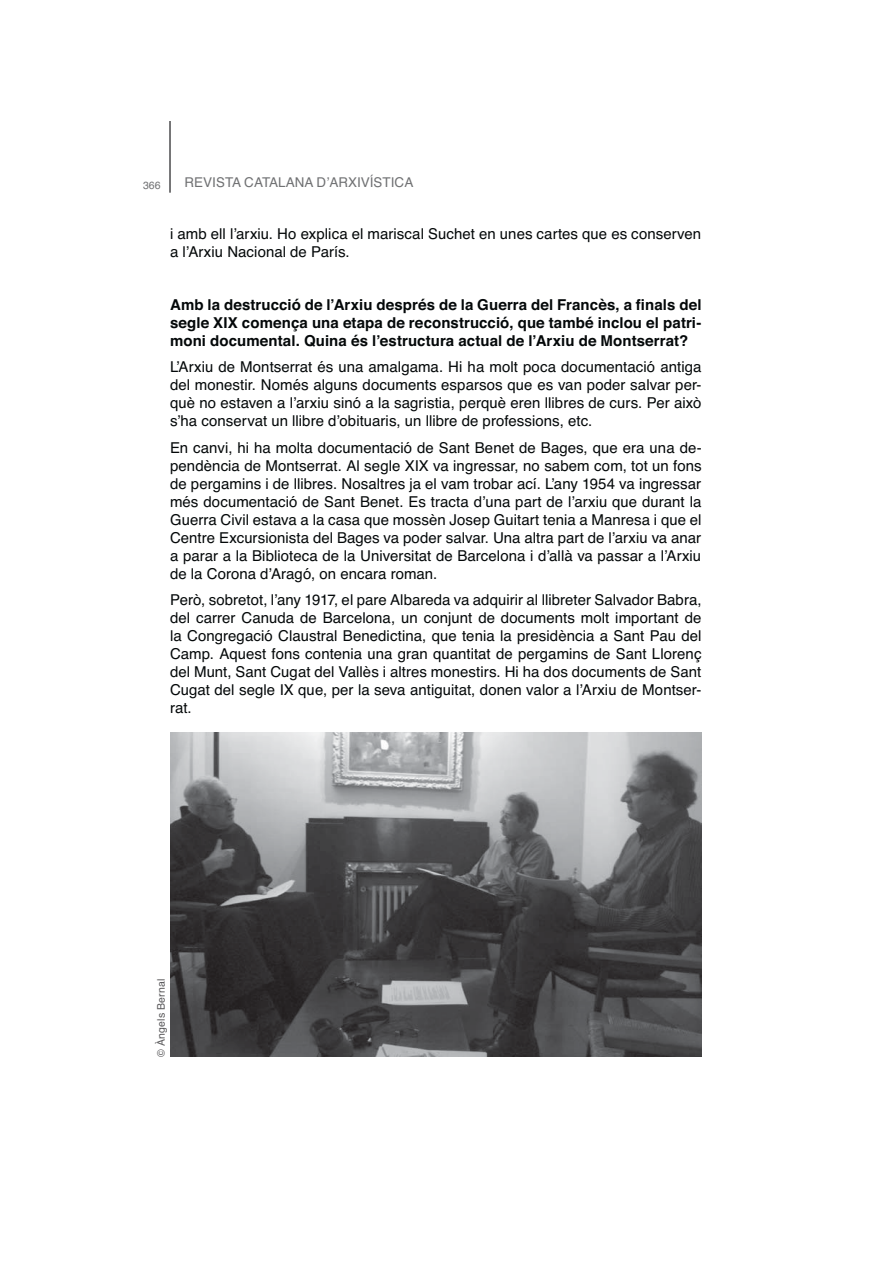
<style>
.page{position:relative;width:893px;height:1263px;background:#fff}
.page>*{position:absolute;margin:0;border:0;box-sizing:border-box;transform-origin:0 0}
.t1{font:15px/18px "Helvetica";color:#040809;text-align:justify}
.t2{font:700 15px/18px "Helvetica";letter-spacing:.01em;color:#040809;text-align:justify}
.t3{font:13.5px "Helvetica";color:#707173}
.t4{font:10.5px "Helvetica";letter-spacing:.02em;color:#585759}
.t5{font:10.5px "Helvetica";color:#707173}
</style>
<div class="page">
<hr style="left:169px;top:121px;width:2px;height:72px;background:#4b4b4d">
<img style="left:170px;top:732px;width:531px;height:325px">
<p class="t5" style="left:143px;top:181px;width:19px">366</p>
<p class="t3" style="left:184px;top:177px;width:230px">REVISTA CATALANA D’ARXIVÍSTICA</p>
<p class="t1" style="left:170px;top:226px;width:533px">i amb ell l’arxiu. Ho explica el mariscal Suchet en unes cartes que es conserven a l’Arxiu Nacional de París.</p>
<p class="t2" style="left:170px;top:297px;width:533px">Amb la destrucció de l’Arxiu després de la Guerra del Francès, a finals del segle XIX comença una etapa de reconstrucció, que també inclou el patri&shy;moni documental. Quina és l’estructura actual de l’Arxiu de Montser rat?</p>
<p class="t1" style="left:170px;top:359px;width:533px">L’Arxiu de Montserrat és una amalgama. Hi ha molt poca documentació antiga del monestir. Només alguns documents esparsos que es van poder salvar per&shy;què no estaven a l’arxiu sinó a la sagristia, perquè eren llibres de curs. Per això s’ha conservat un llibre d’obituaris, un llibre de professions, etc.</p>
<p class="t1" style="left:170px;top:440px;width:533px">En canvi, hi ha molta documentació de Sant Benet de Bages, que era una de&shy;pendència de Montserrat. Al segle XIX va ingressar, no sabem com, tot un fons de pergamins i de llibres. Nosaltres ja el vam trobar ací. L’any 1954 va ingressar més documentació de Sant Benet. Es tracta d’una part de l’arxiu que durant la Guerra Civil estava a la casa que mossèn Josep Guitart tenia a Manresa i que el Centre Excursionista del Bages va poder salvar. Una altra part de l’arxiu va anar a parar a la Biblioteca de la Universitat de Barcelona i d’allà va passar a l’Arxiu de la Corona d’Aragó, on encara roman.</p>
<p class="t1" style="left:170px;top:592px;width:533px">Però, sobretot, l’any 1917, el pare Albareda va adquirir al llibreter Salvador Babra, del carrer Canuda de Barcelona, un conjunt de documents molt important de la Congregació Claustral Benedictina, que tenia la presidència a Sant Pau del Camp. Aquest fons contenia una gran quantitat de pergamins de Sant Llorenç del Munt, Sant Cugat del Vallès i altres monestirs. Hi ha dos documents de Sant Cugat del segle IX que, per la seva antiguitat, donen valor a l’Arxiu de Montser&shy;rat.</p>
<p class="t4" style="left:157px;top:1057px;width:79px;rotate:-90deg">© Àngels Bernal</p>
</div>
